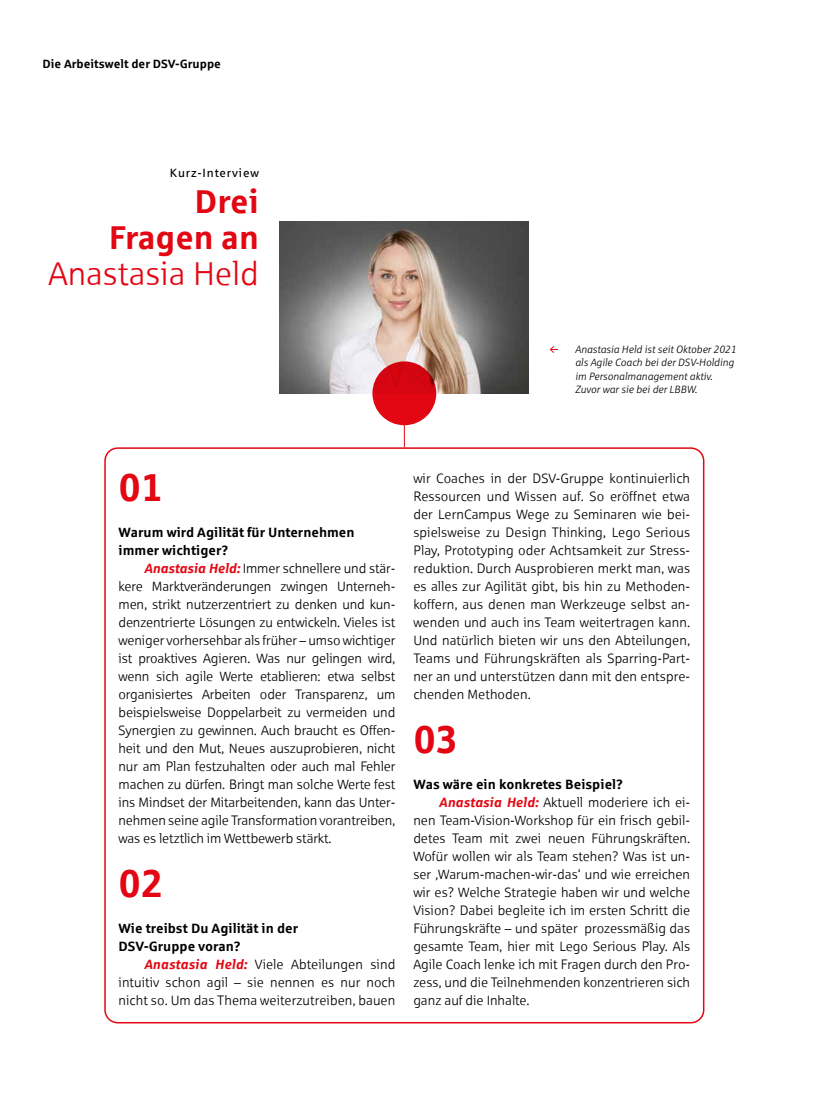
<style>
.page{position:relative;width:830px;height:1106px;background:#fff}
.page>*{position:absolute;margin:0;border:0;box-sizing:border-box;transform-origin:0 0}
.t1{font:700 39px "Sparkasse Rg";color:#e30613}
.t2{font:33px "Sparkasse Lt";color:#e30613}
.t3{font:700 33px/36px "Sparkasse Rg";color:#e30613;text-align:right}
.t4{font:13.5px/18px "Sparkasse Lt";color:#000;text-align:justify}
.t5{font:700 13.5px/18px "Sparkasse Rg";color:#000}
.t6{font:700 12px "Sparkasse Rg";color:#000}
.t7{font:12px "Sparkasse Rg";letter-spacing:.07em;color:#000}
.t8{font:italic 10.5px/13.5px "Sparkasse Lt";color:#000}
.s1{font-family:"Sparkasse Rg";font-weight:700;font-style:italic;color:#e30613}
</style>
<div class="page">
<img style="left:280px;top:222px;width:248px;height:171px">
<svg style="left:549px;top:346px;width:8px;height:7px"></svg>
<svg style="left:404px;top:425px;width:1px;height:22px"></svg>
<svg style="left:372px;top:361px;width:64px;height:64px;background:#db0915"></svg>
<p class="t6" style="left:43px;top:56px;width:180px">Die Arbeitswelt der DSV-Gruppe</p>
<p class="t7" style="left:170px;top:165px;width:90px">Kurz-Interview</p>
<h2 class="t3" style="left:109px;top:182px;width:152px">Drei<br>Fragen an</h2>
<h2 class="t2" style="left:48px;top:254px;width:212px">Anastasia Held</h2>
<p class="t8" style="left:574px;top:342px;width:163px">Anastasia Held ist seit Oktober 2021 als Agile Coach bei der DSV-Holding im Personalmanagement aktiv.<br>Zuvor war sie bei der LBBW.</p>
<h1 class="t1" style="left:118px;top:462px;width:47px">01</h1>
<p class="t5" style="left:118px;top:523px;width:237px">Warum wird Agilität für Unternehmen immer wichtiger?</p>
<p class="t4" style="left:118px;top:559px;width:278px;text-indent:26px"><span class="s1">Anastasia Held:</span> Immer schnellere und stär&shy;kere Marktveränderungen zwingen Unterneh&shy;men, strikt nutzerzentriert zu denken und kun&shy;denzentrierte Lösungen zu entwickeln. Vieles ist weniger vorhersehbar als früher – umso wichtiger ist proaktives Agieren. Was nur gelingen wird, wenn sich agile Werte etablieren: etwa selbst organisiertes Arbeiten oder Transparenz, um beispielsweise Doppelarbeit zu vermeiden und Synergien zu gewinnen. Auch braucht es Offen&shy;heit und den Mut, Neues auszuprobieren, nicht nur am Plan festzuhalten oder auch mal Fehler machen zu dürfen. Bringt man solche Werte fest ins Mindset der Mitarbeitenden, kann das Unter&shy;nehmen seine agile Transformation vorantreiben, was es letztlich im Wettbewerb stärkt.</p>
<h1 class="t1" style="left:118px;top:858px;width:47px">02</h1>
<p class="t5" style="left:118px;top:919px;width:181px">Wie treibst Du Agilität in der<br>DSV-Gruppe voran?</p>
<p class="t4" style="left:118px;top:955px;width:278px;text-indent:26px"><span class="s1">Anastasia Held:</span> Viele Abteilungen sind intuitiv schon agil – sie nennen es nur noch nicht so. Um das Thema weiterzutreiben, bauen</p>
<p class="t4" style="left:413px;top:469px;width:278px">wir Coaches in der DSV-Gruppe kontinuierlich Ressourcen und Wissen auf. So eröffnet etwa der LernCampus Wege zu Seminaren wie bei&shy;spielsweise zu Design Thinking, Lego Serious Play, Prototyping oder Achtsamkeit zur Stress&shy;reduktion. Durch Ausprobieren merkt man, was es alles zur Agilität gibt, bis hin zu Methoden&shy;koffern, aus denen man Werkzeuge selbst an&shy;wenden und auch ins Team weitertragen kann.<br>Und natürlich bieten wir uns den Abteilungen, Teams und Führungskräften als Sparring-Part&shy;ner an und unterstützen dann mit den entspre&shy;chenden Methoden.</p>
<h1 class="t1" style="left:413px;top:714px;width:47px">03</h1>
<p class="t5" style="left:413px;top:775px;width:211px">Was wäre ein konkretes Beispiel?</p>
<p class="t4" style="left:413px;top:793px;width:278px;text-indent:26px"><span class="s1">Anastasia Held:</span> Aktuell moderiere ich ei&shy;nen Team-Vision-Workshop für ein frisch gebil&shy;detes Team mit zwei neuen Führungskräften.<br>Wofür wollen wir als Team stehen? Was ist un&shy;ser ‚Warum-machen-wir-das‘ und wie erreichen wir es? Welche Strategie haben wir und welche Vision? Dabei begleite ich im ersten Schritt die Führungskräfte – und später prozessmäßig das gesamte Team, hier mit Lego Serious Play. Als Agile Coach lenke ich mit Fragen durch den Pro&shy;zess, und die Teilnehmenden konzentrieren sich ganz auf die Inhalte.</p>
</div>
